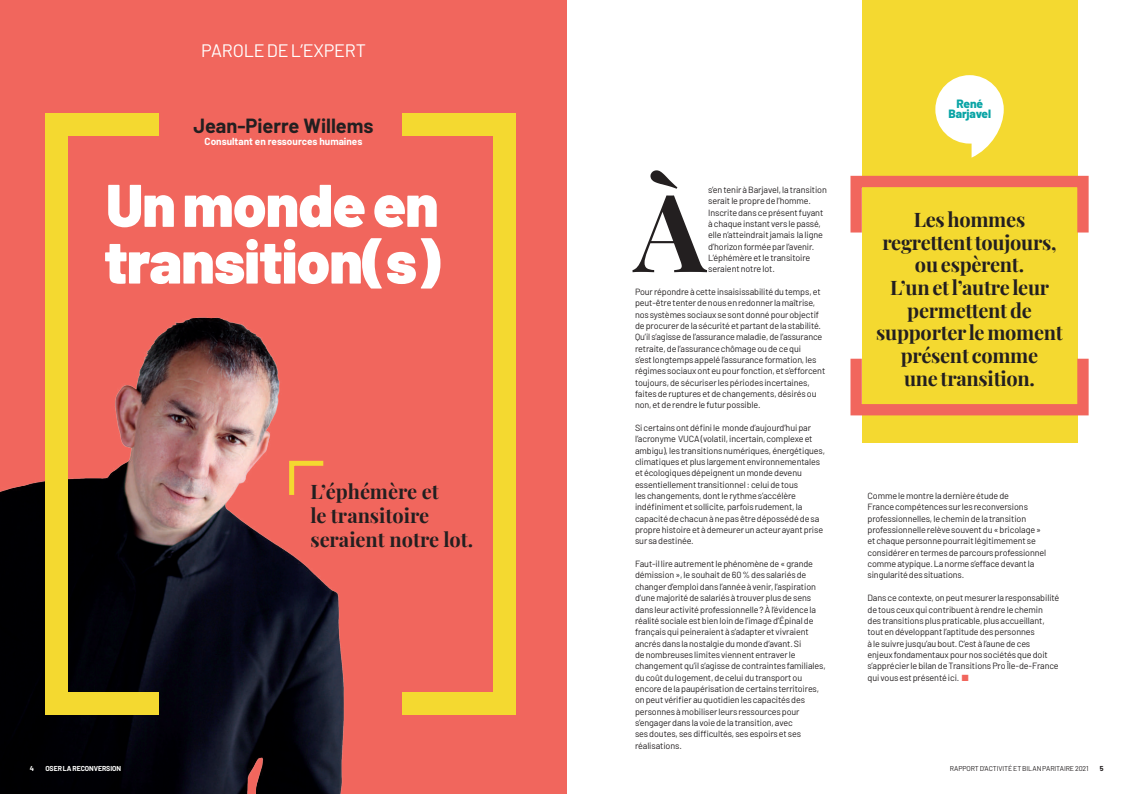
<style>
.page{position:relative;width:1134px;height:794px;background:#fff}
.page>*{position:absolute;margin:0;border:0;box-sizing:border-box;transform-origin:0 0}
.t1{font:700 108.1px "Playfair Display";color:#231f20}
.t2{font:900 60px/56.7px "Barlow";letter-spacing:-.01em;color:#fff}
.t3{font:700 20px/22.7px "Playfair Display";letter-spacing:-.01em;color:#231f20;text-align:center}
.t4{font:700 20px "Barlow";color:#231f20}
.t5{font:18px "Barlow";letter-spacing:-.01em;color:#fff}
.t6{font:800 12px/10px "Barlow";letter-spacing:-.01em;color:#08a4a5;text-align:center}
.t7{font:700 10px "Barlow";color:#fff}
.t8{font:9px/11.3px "Barlow";letter-spacing:-.01em;color:#231f20}
.t9{font:7px "Barlow";letter-spacing:-.01em;color:#231f20}
.t10{font:700 7px "Barlow";letter-spacing:-.01em;color:#fff}
.t11{font:700 7px "Barlow";color:#231f20}
.s1{color:#f1665d}
</style>
<div class="page">
<div style="left:0;top:0;width:567px;height:794px;background:#f1665d"></div>
<img style="left:0;top:317px;width:344px;height:477px">
<div style="left:45px;top:113px;width:23px;height:601px;background:#f4d930"></div>
<div style="left:493px;top:113px;width:23px;height:601px;background:#f4d930"></div>
<div style="left:45px;top:692px;width:114px;height:22px;background:#f4d930"></div>
<div style="left:403px;top:692px;width:113px;height:22px;background:#f4d930"></div>
<div style="left:45px;top:113px;width:114px;height:23px;background:#f4d930"></div>
<div style="left:403px;top:113px;width:113px;height:23px;background:#f4d930"></div>
<div style="left:862px;top:0;width:215px;height:442px;background:#f4d930"></div>
<div style="left:850px;top:176px;width:239px;height:62px;border:11px solid #f1665d"></div>
<div style="left:850px;top:353px;width:239px;height:62px;border:11px solid #f1665d"></div>
<svg style="left:287px;top:458px;width:41px;height:42px"></svg>
<svg style="left:935px;top:75px;width:69px;height:83px"></svg>
<h3 class="t5" style="left:201px;top:43px;width:166px">PAROLE DE L’EXPERT</h3>
<h3 class="t4" style="left:193px;top:117px;width:182px">Jean-Pierre Willems</h3>
<p class="t7" style="left:205px;top:137px;width:159px">Consultant en ressources humaines</p>
<h2 class="t2" style="left:104px;top:182px;width:338px">Un monde en transition(s)</h2>
<p class="t10" style="left:30px;top:765px;width:6px">4</p>
<p class="t10" style="left:45px;top:765px;width:77px">OSER LA RECONVERSION</p>
<h3 class="t3" style="left:310px;top:479px;width:164px;line-height:24px;text-align:left">L’éphémère et<br>le transitoire seraient notre lot.</h3>
<h1 class="t1" style="left:634px;top:170px;width:74px">À</h1>
<p class="t8" style="left:708px;top:185px;width:120px">s’en tenir à Barjavel, la transition serait le propre de l’homme.<br>Inscrite dans ce présent fuyant à chaque instant vers le passé, elle n’atteindrait jamais la ligne d’horizon formée par l’avenir.<br>L’éphémère et le transitoire seraient notre lot.</p>
<p class="t8" style="left:635px;top:287px;width:192px">Pour répondre à cette insaisissabilité du temps, et peut-être tenter de nous en redonner la maîtrise, nos systèmes sociaux se sont donné pour objectif de procurer de la sécurité et partant de la stabilité.<br>Qu’il s’agisse de l’assurance maladie, de l’assurance retraite, de l’assurance chômage ou de ce qui<br>s’est longtemps appelé l’assurance formation, les régimes sociaux ont eu pour fonction, et s’efforcent toujours, de sécuriser les périodes incertaines, faites de ruptures et de changements, désirés ou non, et de rendre le futur possible.</p>
<p class="t8" style="left:635px;top:421px;width:192px">Si certains ont défini le monde d’aujourd’hui par l’acronyme VUCA (volatil, incertain, complexe et ambigu), les transitions numériques, énergétiques, climatiques et plus largement environnementales et écologiques dépeignent un monde devenu essentiellement transitionnel : celui de tous<br>les changements, dont le rythme s’accélère indéfiniment et sollicite, parfois rudement, la capacité de chacun à ne pas être dépossédé de sa propre histoire et à demeurer un acteur ayant prise sur sa destinée.</p>
<p class="t8" style="left:635px;top:559px;width:192px">Faut-il lire autrement le phénomène de « grande démission », le souhait de 60 % des salariés de changer d’emploi dans l’année à venir, l’aspiration d’une majorité de salariés à trouver plus de sens dans leur activité professionnelle ? À l’évidence la réalité sociale est bien loin de l’image d’Épinal de français qui peineraient à s’adapter et vivraient ancrés dans la nostalgie du monde d’avant. Si<br>de nombreuses limites viennent entraver le changement qu’il s’agisse de contraintes familiales, du coût du logement, de celui du transport ou encore de la paupérisation de certains territoires, on peut vérifier au quotidien les capacités des personnes à mobiliser leurs ressources pour s’engager dans la voie de la transition, avec<br>ses doutes, ses difficultés, ses espoirs et ses réalisations.</p>
<h3 class="t6" style="left:948px;top:100px;width:44px">René<br>Barjavel</h3>
<h3 class="t3" style="left:876px;top:208px;width:188px">Les hommes regrettent toujours, ou espèrent.<br>L’un et l’autre leur permettent de supporter le moment présent comme<br>une transition.</h3>
<p class="t8" style="left:867px;top:491px;width:180px">Comme le montre la dernière étude de<br>France compétences sur les reconversions professionnelles, le chemin de la transition professionnelle relève souvent du « bricolage » et chaque personne pourrait légitimement se considérer en termes de parcours professionnel comme atypique. La norme s’efface devant la singularité des situations.</p>
<p class="t8" style="left:867px;top:593px;width:193px">Dans ce contexte, on peut mesurer la responsabilité de tous ceux qui contribuent à rendre le chemin<br>des transitions plus praticable, plus accueillant, tout en développant l’aptitude des personnes<br>à le suivre jusqu’au bout. C’est à l’aune de ces<br>enjeux fondamentaux pour nos sociétés que doit s’apprécier le bilan de Transitions Pro Île-de-France qui vous est présenté ici. <span class="s1">■</span></p>
<p class="t9" style="left:950px;top:765px;width:140px">RAPPORT D’ACTIVITÉ ET BILAN PARITAIRE 2021</p>
<p class="t11" style="left:1100px;top:765px;width:5px">5</p>
</div>
